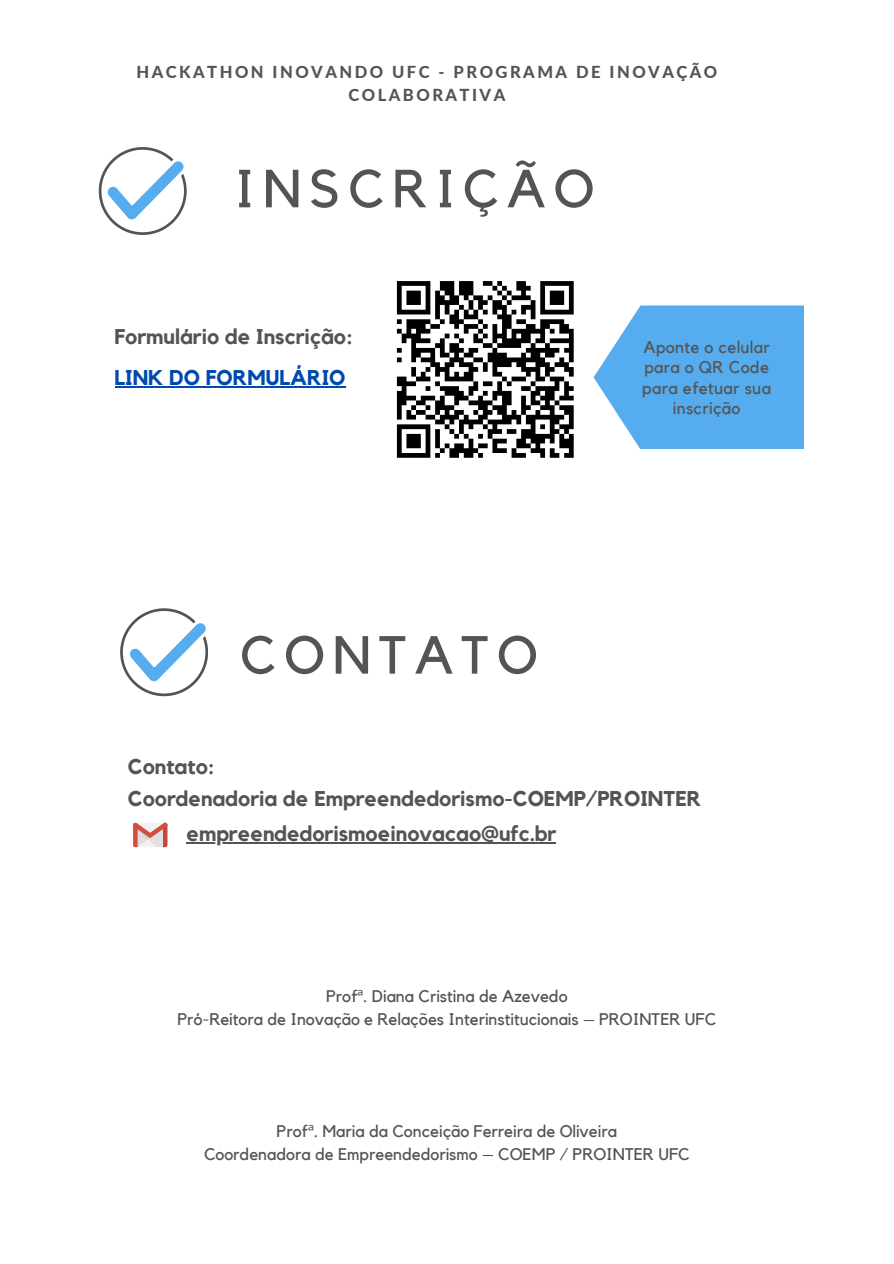
<style>
.page{position:relative;width:894px;height:1264px;background:#fff}
.page>*{position:absolute;margin:0;border:0;box-sizing:border-box;transform-origin:0 0}
.t1{font:52.95px "Kollektif";letter-spacing:.15em;color:#545454}
.t2{font:700 21.3px/31.5px "Kollektif";color:#545454}
.t3{font:700 21.3px "Kollektif";color:#004aad}
.t4{font:16.8px "Kollektif";color:#545454}
.t5{font:16.8px/20.2px "Kollektif";letter-spacing:.02em;color:#545454;text-align:center}
.t6{font:800 16.5px/22.5px "Lato";letter-spacing:.15em;color:#545454;text-align:center}
.s1{font-family:"Noto Sans"}
</style>
<div class="page">
<svg style="left:133px;top:822px;width:34px;height:25px"></svg>
<svg style="left:593px;top:305px;width:211px;height:144px;background:#68b5ef"></svg>
<hr style="left:114px;top:386px;width:231px;height:2px;background:#004aad">
<svg style="left:396px;top:281px;width:178px;height:177px"></svg>
<svg style="left:99px;top:147px;width:88px;height:88px"></svg>
<hr style="left:186px;top:842px;width:370px;height:1px;background:#545454">
<svg style="left:120px;top:608px;width:88px;height:88px"></svg>
<h1 class="t6" style="left:136px;top:61px;width:582px">HACKATHON INOVANDO UFC - PROGRAMA DE INOVAÇÃO<br>COLABORATIVA</h1>
<p class="t1" style="left:234px;top:164px;width:361px">INSCRIÇÃO</p>
<p class="t2" style="left:114px;top:322px;width:240px">Formulário de Inscrição:</p>
<h4 class="t3" style="left:114px;top:368px;width:232px">LINK DO FORMULÁRIO</h4>
<p class="t5" style="left:642px;top:338px;width:130px">Aponte o celular para o QR Code para efetuar sua inscrição</p>
<p class="t1" style="left:240px;top:630px;width:299px">CONTATO</p>
<p class="t2" style="left:128px;top:752px;width:575px">Contato:<br>Coordenadoria de Empreendedorismo-COEMP/PROINTER</p>
<h1 class="t2" style="left:186px;top:818px;width:371px">empreendedorismoeinovacao@ufc.br</h1>
<p class="t4" style="left:326px;top:988px;width:243px">Prof<span class="s1">ª</span>. Diana Cristina de Azevedo</p>
<p class="t4" style="left:177px;top:1011px;width:540px">Pró-Reitora de Inovação e Relações Interinstitucionais – PROINTER UFC</p>
<p class="t4" style="left:276px;top:1123px;width:342px">Prof<span class="s1">ª</span>. Maria da Conceição Ferreira de Oliveira</p>
<p class="t4" style="left:204px;top:1146px;width:487px">Coordenadora de Empreendedorismo – COEMP / PROINTER UFC</p>
</div>
